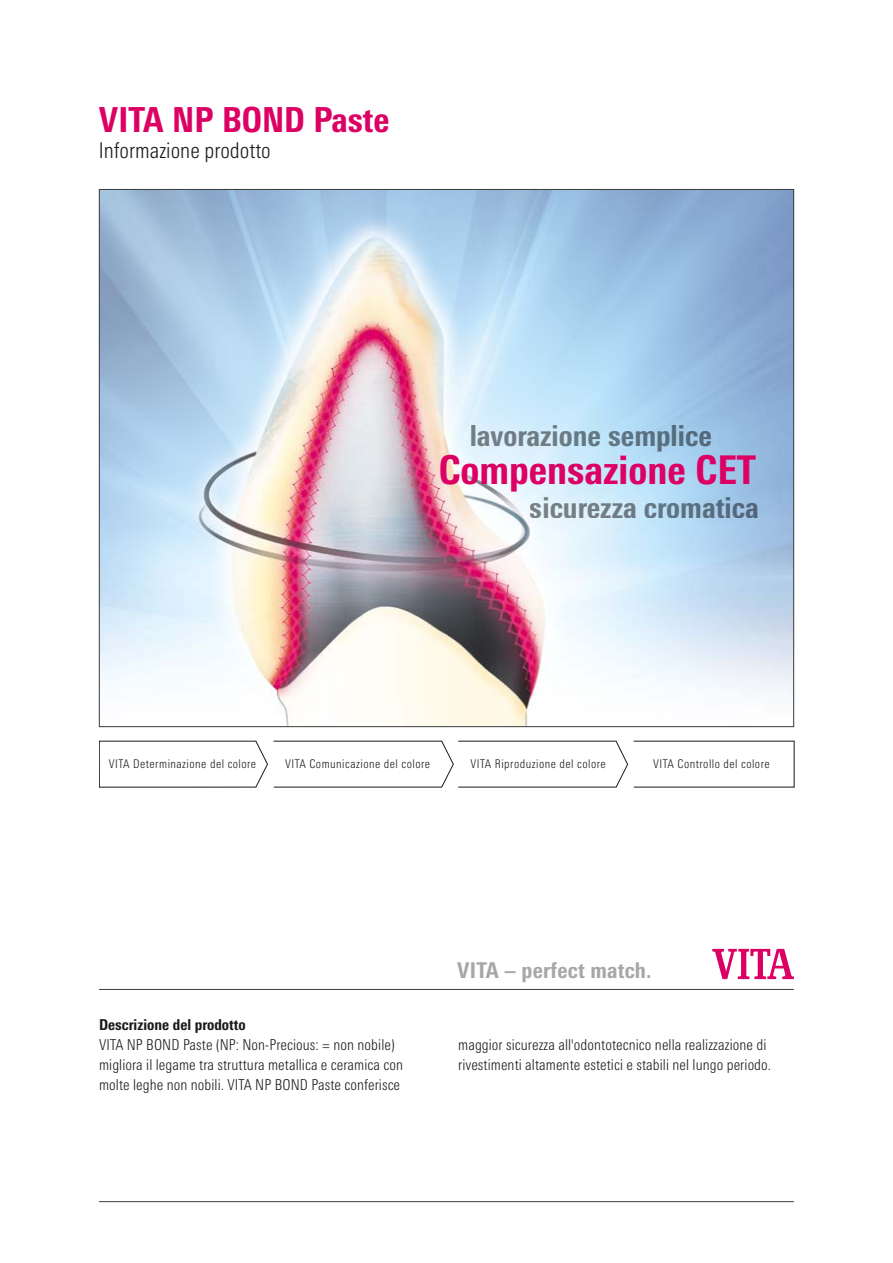
<style>
.page{position:relative;width:893px;height:1263px;background:#fff}
.page>*{position:absolute;margin:0;border:0;box-sizing:border-box;transform-origin:0 0}
.t1{font:800 condensed 39.6px "Univers Next Pro";color:#dd0064}
.t2{font:800 condensed 34.5px "Univers Next Pro";color:#dd0064}
.t3{font:800 condensed 29.1px "Univers Next Pro";color:#787878}
.t4{font:300 condensed 21.75px "Univers Next Pro";color:#1a1a1a}
.t5{font:800 condensed 21.75px "Univers Next Pro";letter-spacing:.01em;color:#a7a7a8}
.t6{font:300 condensed 15px/20.2px "Univers Next Pro";letter-spacing:.005em;color:#1a1a1a}
.t7{font:800 condensed 15px "Univers Next Pro";color:#1a1a1a}
.t8{font:300 condensed 12px "Univers Next Pro";letter-spacing:.04em;color:#1a1a1a}
</style>
<div class="page">
<hr style="left:99px;top:1201px;width:695px;height:1px;background:#3b3b3a">
<hr style="left:99px;top:989px;width:695px;height:1px;background:#3b3b3a">
<img style="left:101px;top:191px;width:691px;height:534px">
<svg style="left:712px;top:949px;width:82px;height:30px"></svg>
<svg style="left:99px;top:741px;width:695px;height:46px"></svg>
<h2 class="t2" style="left:99px;top:99px;width:292px">VITA NP BOND Paste</h2>
<h3 class="t4" style="left:99px;top:138px;width:173px">Informazione prodotto</h3>
<h3 class="t3" style="left:469px;top:418px;width:244px">lavorazione semplice</h3>
<h1 class="t1" style="left:439px;top:446px;width:319px">Compensazione CET</h1>
<h3 class="t3" style="left:530px;top:490px;width:230px">sicurezza cromatica</h3>
<p class="t8" style="left:109px;top:757px;width:149px">VITA Determinazione del colore</p>
<p class="t8" style="left:285px;top:757px;width:146px">VITA Comunicazione del colore</p>
<p class="t8" style="left:471px;top:757px;width:136px">VITA Riproduzione del colore</p>
<p class="t8" style="left:653px;top:757px;width:118px">VITA Controllo del colore</p>
<h3 class="t5" style="left:457px;top:957px;width:196px">VITA – perfect match.</h3>
<p class="t7" style="left:99px;top:1015px;width:148px">Descrizione del prodotto</p>
<p class="t6" style="left:99px;top:1034px;width:305px">VITA NP BOND Paste (NP: Non-Precious: = non nobile) migliora il legame tra struttura metallica e ceramica con molte leghe non nobili. VITA NP BOND Paste conferisce</p>
<p class="t6" style="left:458px;top:1034px;width:314px">maggior sicurezza all'odontotecnico nella realizzazione di rivestimenti altamente estetici e stabili nel lungo periodo.</p>
</div>
